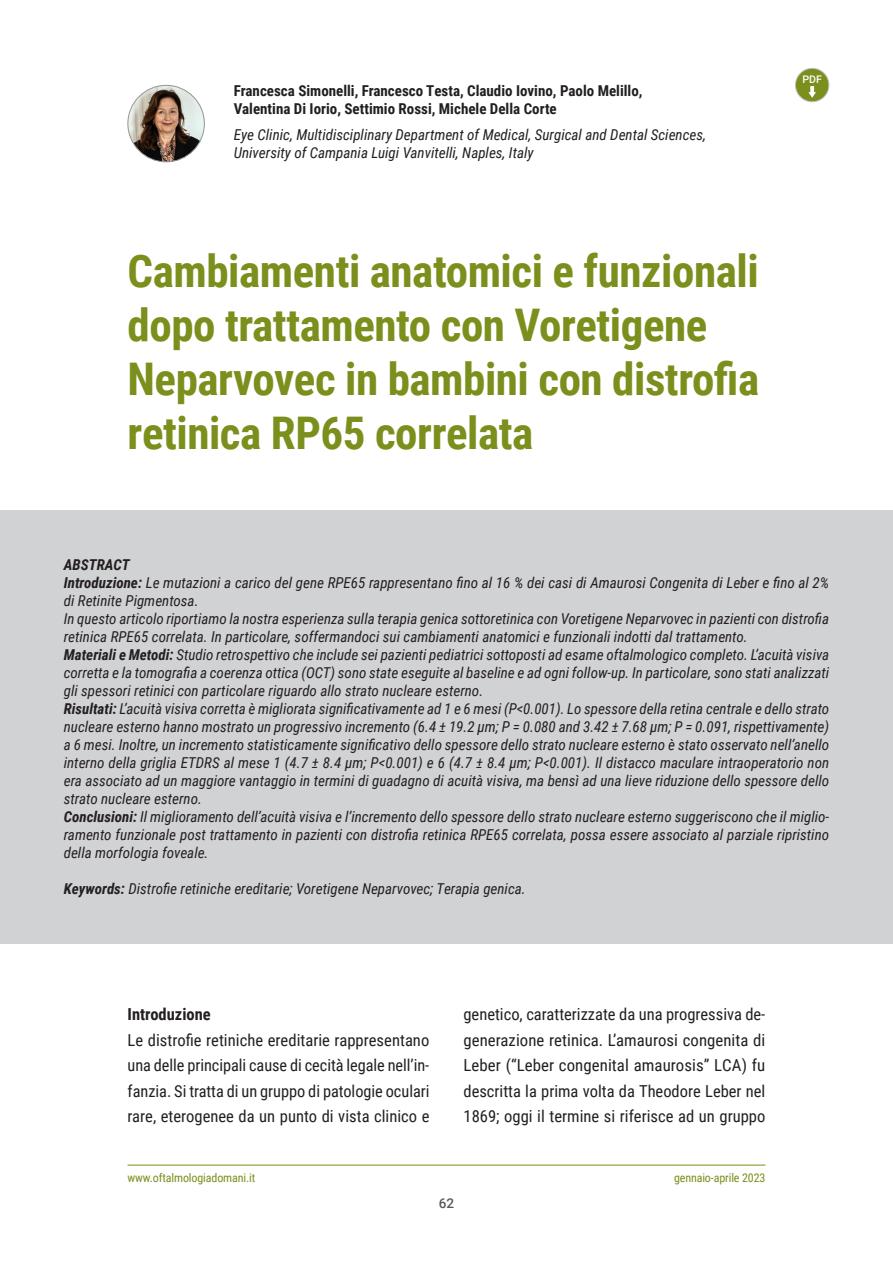
<style>
.page{position:relative;width:893px;height:1263px;background:#fff}
.page>*{position:absolute;margin:0;border:0;box-sizing:border-box;transform-origin:0 0}
.t1{font:700 45px/54px "Roboto Condensed";letter-spacing:-.01em;color:#7a8f1c}
.t2{font:16.5px/25.5px "Roboto Condensed";color:#231f20;text-align:justify}
.t3{font:700 16.5px "Roboto Condensed";color:#231f20}
.t4{font:italic 15px/18px "Roboto Condensed";color:#231f20}
.t5{font:700 15px/18px "Roboto Condensed";color:#231f20}
.t6{font:500 13.5px "Roboto";color:#57585a}
.t7{font:12px "Roboto Condensed";letter-spacing:-.01em;color:#7a8f1c}
.t8{font:500 10.65px "Roboto";color:#fff}
.s1{font-weight:700}
</style>
<div class="page">
<hr style="left:128px;top:1165px;width:637px;height:1px;background:#7a8f1c">
<div style="left:795px;top:68px;width:34px;height:34px;background:#7a8f1c;border-radius:50%"></div>
<svg style="left:808px;top:86px;width:8px;height:12px"></svg>
<div style="left:795px;top:68px;width:34px;height:34px;border:1px solid #bcbdc0;border-radius:50%"></div>
<div style="left:0;top:510px;width:893px;height:434px;background:#d1d2d4"></div>
<img style="left:128px;top:85px;width:76px;height:77px;border-radius:38px">
<div style="left:128px;top:85px;width:77px;height:77px;border:1px solid #939598;border-radius:50%"></div>
<p class="t5" style="left:234px;top:81px;width:410px">Francesca Simonelli, Francesco Testa, Claudio Iovino, Paolo Melillo,<br>Valentina Di Iorio, Settimio Rossi, Michele Della Corte</p>
<p class="t4" style="left:234px;top:125px;width:474px">Eye Clinic, Multidisciplinary Department of Medical, Surgical and Dental Sciences,<br>University of Campania Luigi Vanvitelli, Naples, Italy</p>
<h1 class="t1" style="left:128px;top:242px;width:633px">Cambiamenti anatomici e funzionali dopo trattamento con Voretigene<br>Neparvovec in bambini con distrofia retinica RP65 correlata</h1>
<p class="t8" style="left:802px;top:72px;width:21px">PDF</p>
<p class="t4" style="left:64px;top:555px;width:767px"><span class="s1">ABSTRACT<br>Introduzione:</span> Le mutazioni a carico del gene RPE65 rappresentano fino al 16 % dei casi di Amaurosi Congenita di Leber e fino al 2% di Retinite Pigmentosa.<br>In questo articolo riportiamo la nostra esperienza sulla terapia genica sottoretinica con Voretigene Neparvovec in pazienti con distrofia retinica RPE65 correlata. In particolare, soffermandoci sui cambiamenti anatomici e funzionali indotti dal trattamento.<br><span class="s1">Materiali e Metodi:</span> Studio retrospettivo che include sei pazienti pediatrici sottoposti ad esame oftalmologico completo. L’acuità visiva corretta e la tomografia a coerenza ottica (OCT) sono state eseguite al baseline e ad ogni follow-up. In particolare, sono stati analizzati gli spessori retinici con particolare riguardo allo strato nucleare esterno.<br><span class="s1">Risultati:</span> L’acuità visiva corretta è migliorata significativamente ad 1 e 6 mesi (P&lt;0.001). Lo spessore della retina centrale e dello strato nucleare esterno hanno mostrato un progressivo incremento (6.4 ± 19.2 μm; P = 0.080 and 3.42 ± 7.68 μm; P = 0.091, rispettivamente) a 6 mesi. Inoltre, un incremento statisticamente significativo dello spessore dello strato nucleare esterno è stato osservato nell’anello interno della griglia ETDRS al mese 1 (4.7 ± 8.4 μm; P&lt;0.001) e 6 (4.7 ± 8.4 μm; P&lt;0.001). Il distacco maculare intraoperatorio non era associato ad un maggiore vantaggio in termini di guadagno di acuità visiva, ma bensì ad una lieve riduzione dello spessore dello strato nucleare esterno.<br><span class="s1">Conclusioni:</span> Il miglioramento dell’acuità visiva e l’incremento dello spessore dello strato nucleare esterno suggeriscono che il miglio&shy;ramento funzionale post trattamento in pazienti con distrofia retinica RPE65 correlata, possa essere associato al parziale ripristino della morfologia foveale.</p>
<p class="t4" style="left:64px;top:879px;width:463px"><span class="s1">Keywords:</span> Distrofie retiniche ereditarie; Voretigene Neparvovec; Terapia genica.</p>
<p class="t3" style="left:128px;top:1003px;width:85px">Introduzione</p>
<p class="t2" style="left:128px;top:1026px;width:303px">Le distrofie retiniche ereditarie rappresentano una delle principali cause di cecità legale nell’in&shy;fanzia. Si tratta di un gruppo di patologie oculari rare, eterogenee da un punto di vista clinico e</p>
<p class="t2" style="left:463px;top:1001px;width:303px">genetico, caratterizzate da una progressiva de&shy;generazione retinica. L’amaurosi congenita di Leber (“Leber congenital amaurosis” LCA) fu descritta la prima volta da Theodore Leber nel 1869; oggi il termine si riferisce ad un gruppo</p>
<p class="t7" style="left:128px;top:1169px;width:129px">www.oftalmologiadomani.it</p>
<p class="t7" style="left:674px;top:1169px;width:93px">gennaio-aprile 2023</p>
<p class="t6" style="left:439px;top:1194px;width:17px">62</p>
</div>
